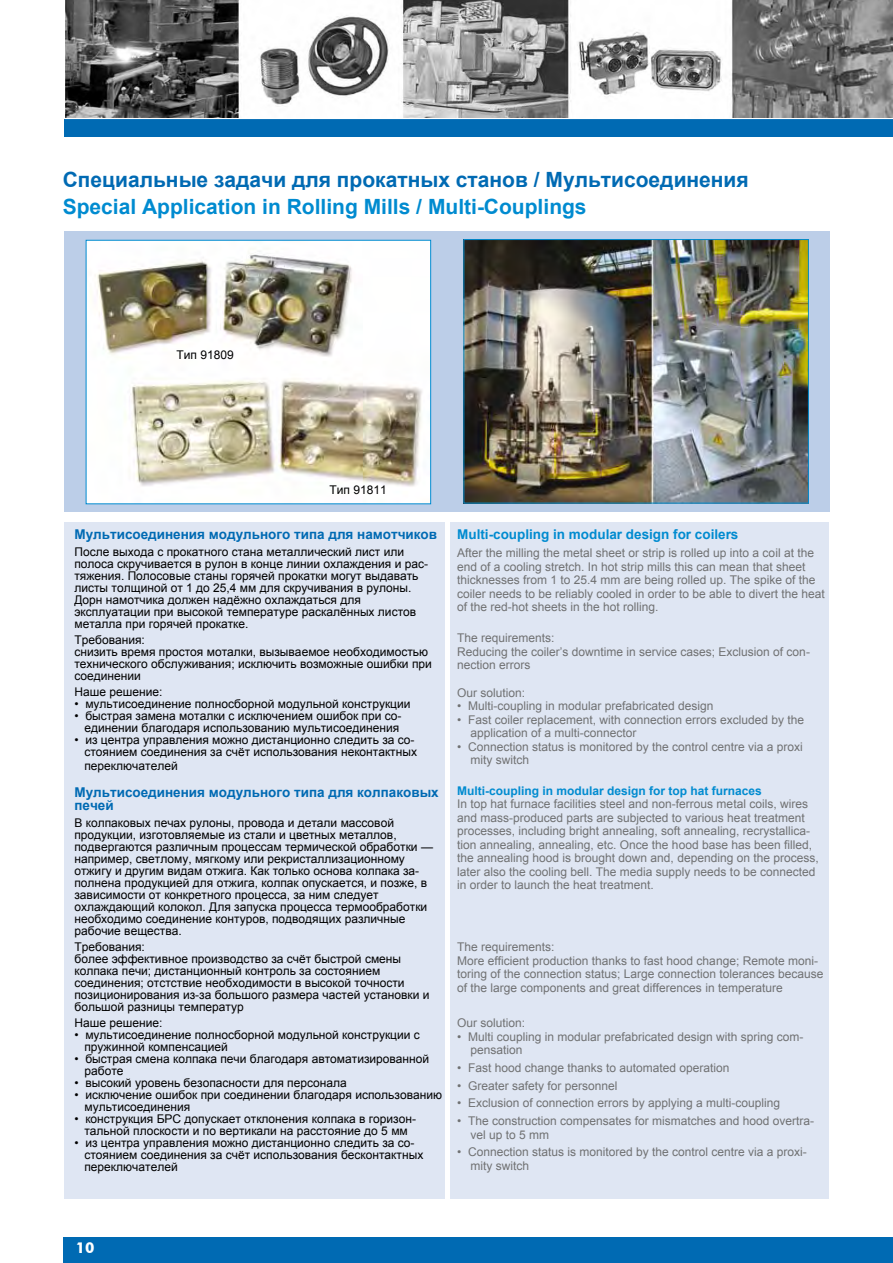
<style>
.page{position:relative;width:893px;height:1263px;background:#fff}
.page>*{position:absolute;margin:0;border:0;box-sizing:border-box;transform-origin:0 0}
.t1{font:700 21px "Arial";color:#006ab3}
.t2{font:700 21px "Arial";color:#008bd0}
.t3{font:700 15px "Futura BT";color:#fff}
.t4{font:700 13.5px/13.5px "Arial";color:#006ab3}
.t5{font:700 13.5px "Arial";color:#008bd0}
.t6{font:12px/12px "Arial";color:#000}
.t7{font:12px/13.5px "Arial";color:#707172}
.t8{font:700 12px "Arial";color:#008bd0}
</style>
<div class="page">
<div style="left:64px;top:1237px;width:829px;height:26px;background:#006ab3"></div>
<img style="left:65px;top:0;width:827px;height:117px">
<hr style="left:725px;top:0;width:1px;height:118px;background:#fff">
<hr style="left:390px;top:0;width:2px;height:118px;background:#fff">
<div style="left:64px;top:119px;width:829px;height:17px;background:#006ab3"></div>
<div style="left:64px;top:522px;width:380px;height:676px;background:#dfe6f3"></div>
<div style="left:451px;top:523px;width:378px;height:676px;background:#dfe6f3"></div>
<div style="left:64px;top:231px;width:766px;height:281px;background:#bccee8"></div>
<img style="left:465px;top:241px;width:342px;height:260px">
<div style="left:463px;top:239px;width:346px;height:264px;border:1px solid #008bd0"></div>
<img style="left:88px;top:242px;width:341px;height:260px">
<div style="left:86px;top:240px;width:345px;height:264px;border:1px solid #008bd0"></div>
<h1 class="t1" style="left:63px;top:166px;width:688px">Специальные задачи для прокатных станов / Мультисоединения</h1>
<h1 class="t2" style="left:63px;top:193px;width:525px">Special Application in Rolling Mills / Multi-Couplings</h1>
<p class="t6" style="left:176px;top:348px;width:59px">Тип 91809</p>
<p class="t6" style="left:330px;top:483px;width:59px">Тип 91811</p>
<p class="t4" style="left:74px;top:528px;width:364px">Мультисоединения модульного типа для намотчиков</p>
<p class="t6" style="left:74px;top:546px;width:355px">После выхода с прокатного стана металлический лист или полоса скручивается в рулон в конце линии охлаждения и рас&shy;тяжения. Полосовые станы горячей прокатки могут выдавать листы толщиной от 1 до 25,4 мм для скручивания в рулоны.<br>Дорн намотчика должен надёжно охлаждаться для эксплуатации при высокой температуре раскалённых листов металла при горячей прокатке.</p>
<p class="t6" style="left:74px;top:634px;width:359px">Требования:<br>снизить время простоя моталки, вызываемое необходимостью технического обслуживания; исключить возможные ошибки при соединении</p>
<p class="t6" style="left:74px;top:686px;width:89px">Наше решение:</p>
<p class="t6" style="left:74px;top:698px;width:338px">• мультисоединение полносборной модульной конструкции</p>
<p class="t6" style="left:74px;top:710px;width:329px;text-align:right">• быстрая замена моталки с исключением ошибок при со&shy;единении благодаря использованию мультисоединения</p>
<p class="t6" style="left:74px;top:734px;width:344px;text-align:right">• из центра управления можно дистанционно следить за со&shy;стоянием соединения за счёт использования неконтактных</p>
<p class="t6" style="left:84px;top:760px;width:95px">переключателей</p>
<p class="t4" style="left:74px;top:786px;width:366px">Мультисоединения модульного типа для колпаковых печей</p>
<p class="t6" style="left:74px;top:816px;width:360px">В колпаковых печах рулоны, провода и детали массовой продукции, изготовляемые из стали и цветных металлов, подвергаются различным процессам термической обработки — например, светлому, мягкому или рекристаллизационному отжигу и другим видам отжига. Как только основа колпака за&shy;полнена продукцией для отжига, колпак опускается, и позже, в зависимости от конкретного процесса, за ним следует охлаждающий колокол. Для запуска процесса термообработки необходимо соединение контуров, подводящих различные рабочие вещества.</p>
<p class="t6" style="left:74px;top:941px;width:357px">Требования:<br>более эффективное производство за счёт быстрой смены колпака печи; дистанционный контроль за состоянием соединения; отстствие необходимости в высокой точности позиционирования из-за большого размера частей установки и большой разницы температур</p>
<p class="t6" style="left:74px;top:1017px;width:89px">Наше решение:</p>
<p class="t6" style="left:84px;top:1029px;width:337px;text-indent:-10px">• мультисоединение полносборной модульной конструкции с пружинной компенсацией</p>
<p class="t6" style="left:84px;top:1053px;width:346px;text-indent:-10px">• быстрая смена колпака печи благодаря автоматизированной работе</p>
<p class="t6" style="left:74px;top:1077px;width:274px">• высокий уровень безопасности для персонала</p>
<p class="t6" style="left:84px;top:1089px;width:359px;text-indent:-10px">• исключение ошибок при соединении благодаря использованию мультисоединения</p>
<p class="t6" style="left:74px;top:1113px;width:343px;text-align:center">• конструкция БРС допускает отклонения колпака в горизон&shy;тальной плоскости и по вертикали на расстояние до 5 мм</p>
<p class="t6" style="left:84px;top:1137px;width:340px;text-indent:-10px">• из центра управления можно дистанционно следить за со&shy;стоянием соединения за счёт использования бесконтактных переключателей</p>
<p class="t5" style="left:457px;top:526px;width:283px">Multi-coupling in modular design for coilers</p>
<p class="t7" style="left:457px;top:546px;width:369px">After the milling the metal sheet or strip is rolled up into a coil at the end of a cooling stretch. In hot strip mills this can mean that sheet thicknesses from 1 to 25.4 mm are being rolled up. The spike of the coiler needs to be reliably cooled in order to be able to divert the heat of the red-hot sheets in the hot rolling.</p>
<p class="t7" style="left:457px;top:632px;width:354px">The requirements:<br>Reducing the coiler’s downtime in service cases; Exclusion of con&shy;nection errors</p>
<p class="t7" style="left:457px;top:686px;width:70px">Our solution:</p>
<p class="t7" style="left:457px;top:699px;width:258px">• Multi-coupling in modular prefabricated design</p>
<p class="t7" style="left:470px;top:713px;width:335px;text-indent:-13px">• Fast coiler replacement, with connection errors excluded by the application of a multi-connector</p>
<p class="t7" style="left:470px;top:740px;width:334px;text-indent:-13px">• Connection status is monitored by the control centre via a proxi mity switch</p>
<p class="t8" style="left:457px;top:783px;width:306px">Multi-coupling in modular design for top hat furnaces</p>
<p class="t7" style="left:457px;top:797px;width:363px">In top hat furnace facilities steel and non-ferrous metal coils, wires and mass-produced parts are subjected to various heat treatment processes, including bright annealing, soft annealing, recrystallica&shy;tion annealing, annealing, etc. Once the hood base has been filled, the annealing hood is brought down and, depending on the process, later also the cooling bell. The media supply needs to be connected in order to launch the heat treatment.</p>
<p class="t7" style="left:457px;top:940px;width:368px">The requirements:<br>More efficient production thanks to fast hood change; Remote moni&shy;toring of the connection status; Large connection tolerances because of the large components and great differences in temperature</p>
<p class="t7" style="left:457px;top:1016px;width:70px">Our solution:</p>
<p class="t7" style="left:470px;top:1030px;width:334px;text-indent:-13px">• Multi coupling in modular prefabricated design with spring com&shy;pensation</p>
<p class="t7" style="left:457px;top:1061px;width:274px">• Fast hood change thanks to automated operation</p>
<p class="t7" style="left:457px;top:1079px;width:162px">• Greater safety for personnel</p>
<p class="t7" style="left:457px;top:1096px;width:324px">• Exclusion of connection errors by applying a multi-coupling</p>
<p class="t7" style="left:470px;top:1114px;width:345px;text-indent:-13px">• The construction compensates for mismatches and hood overtra&shy;vel up to 5 mm</p>
<p class="t7" style="left:470px;top:1145px;width:338px;text-indent:-13px">• Connection status is monitored by the control centre via a proxi&shy;mity switch</p>
<p class="t3" style="left:76px;top:1239px;width:20px">10</p>
</div>
